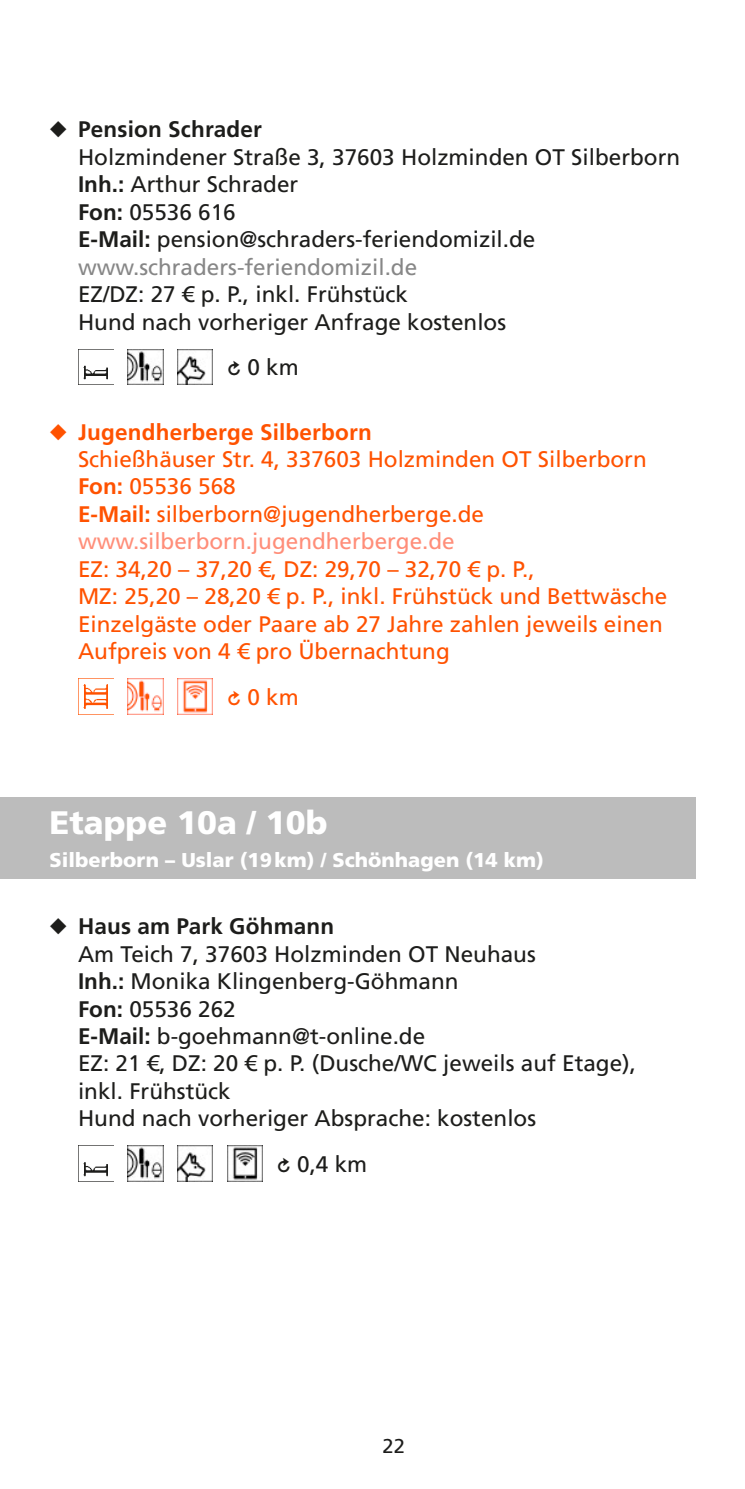
<style>
.page{position:relative;width:745px;height:1489px;background:#fff}
.page>*{position:absolute;margin:0;border:0;box-sizing:border-box;transform-origin:0 0}
.t1{font:900 32.5px "Frutiger LT Com";color:#fff}
.t2{font:22.5px/27.5px "Frutiger LT Com";color:#1d1d1b}
.t3{font:22.5px/27.5px "Frutiger LT Com";color:#ff5200}
.t4{font:900 20px "Frutiger LT Com";color:#fff}
.t5{font:20px "Frutiger LT Com";color:#1d1d1b}
.s1{font-weight:700}
.s2{color:#878787}
.s3{font-family:"Modern Pictograms"}
.s4{color:#ff8e79}
</style>
<div class="page">
<img style="left:78px;top:349px;width:35px;height:35px">
<img style="left:128px;top:349px;width:35px;height:35px">
<img style="left:177px;top:349px;width:36px;height:35px">
<img style="left:78px;top:679px;width:30px;height:35px">
<img style="left:128px;top:679px;width:35px;height:35px">
<img style="left:177px;top:679px;width:36px;height:35px">
<div style="left:0;top:797px;width:694px;height:82px;background:#bcbcbc"></div>
<img style="left:78px;top:1145px;width:35px;height:36px">
<img style="left:128px;top:1145px;width:35px;height:36px">
<img style="left:177px;top:1145px;width:36px;height:36px">
<img style="left:227px;top:1145px;width:35px;height:36px">
<p class="t2" style="left:78px;top:116px;width:603px;text-indent:-28px">◆ <span class="s1">Pension Schrader<br></span>Holzmindener Straße 3, 37603 Holzminden OT Silberborn<br><span class="s1">Inh.:</span> Arthur Schrader<br><span class="s1">Fon:</span> 05536 616<br><span class="s1">E-Mail:</span> pension@schraders-feriendomizil.de <span class="s2">www.schraders-feriendomizil.de</span></p>
<p class="t2" style="left:78px;top:281px;width:429px">EZ/DZ: 27 € p. P., inkl. Frühstück<br>Hund nach vorheriger Anfrage kostenlos</p>
<p class="t2" style="left:227px;top:354px;width:73px"><span class="s3">R</span> 0 km</p>
<p class="t3" style="left:78px;top:418px;width:570px;text-indent:-28px">◆ <span class="s1">Jugendherberge Silberborn<br></span>Schießhäuser Str. 4, 337603 Holzminden OT Silberborn <span class="s1">Fon:</span> 05536 568<br><span class="s1">E-Mail:</span> silberborn@jugendherberge.de <span class="s4">www.silberborn.jugendherberge.de</span></p>
<p class="t3" style="left:78px;top:555px;width:590px">EZ: 34,20 – 37,20 €, DZ: 29,70 – 32,70 € p. P.,<br>MZ: 25,20 – 28,20 € p. P., inkl. Frühstück und Bettwäsche Einzelgäste oder Paare ab 27 Jahre zahlen jeweils einen Aufpreis von 4 € pro Übernachtung</p>
<p class="t3" style="left:227px;top:683px;width:73px"><span class="s3">R</span> 0 km</p>
<h1 class="t1" style="left:50px;top:803px;width:279px">Etappe 10a / 10b</h1>
<p class="t4" style="left:50px;top:847px;width:495px">Silberborn – Uslar (19km) / Schönhagen (14 km)</p>
<p class="t2" style="left:78px;top:912px;width:559px;text-indent:-28px">◆ <span class="s1">Haus am Park Göhmann<br></span>Am Teich 7, 37603 Holzminden OT Neuhaus<br><span class="s1">Inh.:</span> Monika Klingenberg-Göhmann<br><span class="s1">Fon:</span> 05536 262<br><span class="s1">E-Mail:</span> b-goehmann@t-online.de<br>EZ: 21 €, DZ: 20 € p. P. (Dusche/WC jeweils auf Etage), inkl. Frühstück<br>Hund nach vorheriger Absprache: kostenlos</p>
<p class="t2" style="left:276px;top:1150px;width:92px"><span class="s3">R</span> 0,4 km</p>
<p class="t5" style="left:382px;top:1434px;width:24px">22</p>
</div>
